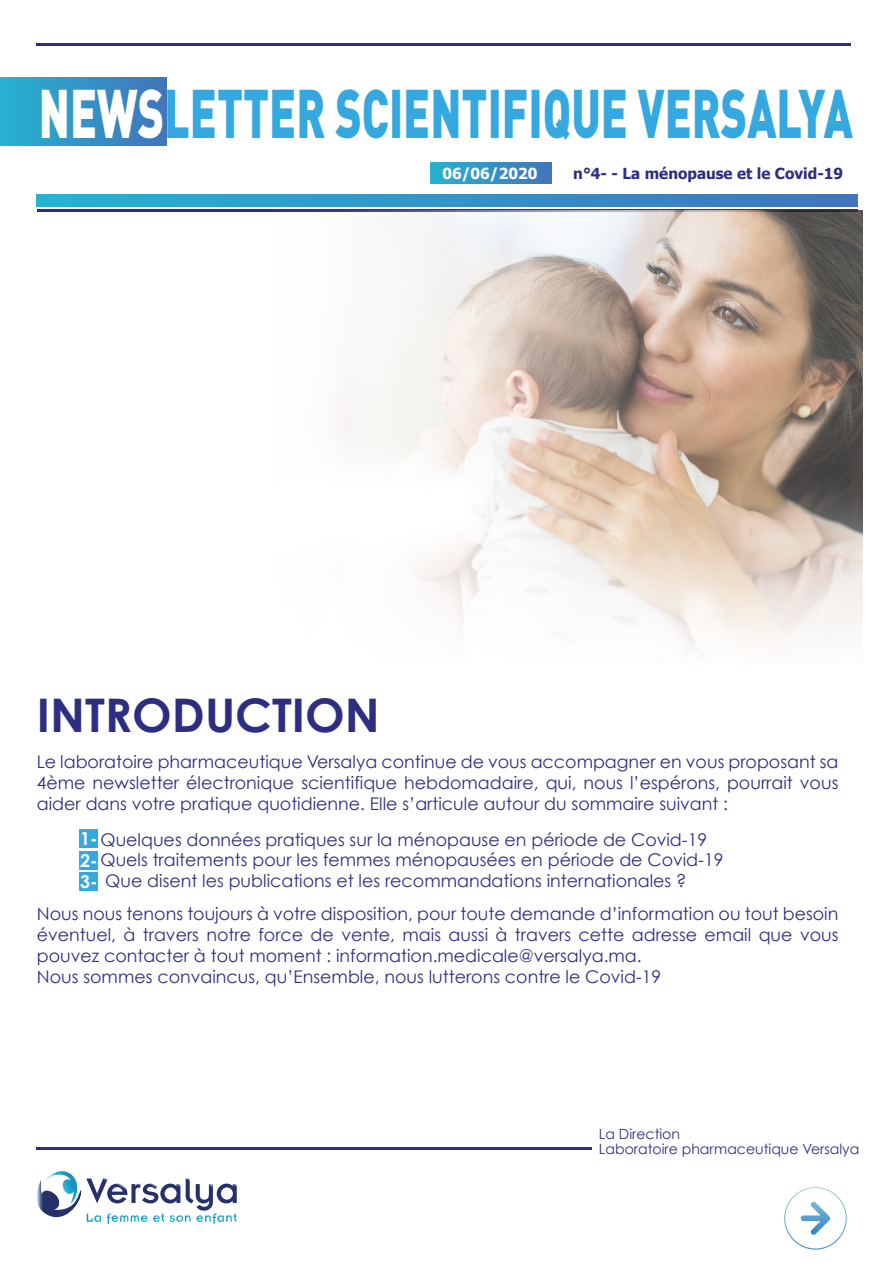
<style>
.page{position:relative;width:893px;height:1263px;background:#fff}
.page>*{position:absolute;margin:0;border:0;box-sizing:border-box;transform-origin:0 0}
.t1{font:900 67.65px "DIN";color:#35a8e0;scale:.66 1}
.t2{font:700 46.35px "Century Gothic";color:#2d2e82}
.t3{font:17.4px/20.9px "Century Gothic";color:#2d2e82}
.t4{font:700 15.15px "Tahoma";color:#2d2e82}
.t5{font:700 15.15px "Tahoma";color:#fff}
.t6{font:14.1px/14.2px "Century Gothic";color:#2d2e82}
.s1{color:#fff}
.s2{font-weight:700;font-size:17.85px;color:#fff}
</style>
<div class="page">
<div style="left:430px;top:162px;width:122px;height:22px;background:linear-gradient(to right,#27b2d1,#4175b9)"></div>
<hr style="left:37px;top:43px;width:814px;height:2px;background:#2d2e82">
<svg style="left:37px;top:195px;width:820px;height:11px;background:#3493c5"></svg>
<hr style="left:37px;top:210px;width:820px;height:2px;background:#2d2e82">
<hr style="left:36px;top:1148px;width:555px;height:2px;background:#2d2e82">
<img style="left:326px;top:210px;width:536px;height:439px">
<svg style="left:37px;top:1171px;width:200px;height:53px"></svg>
<div style="left:79px;top:830px;width:18px;height:18px;background:#35a8e0"></div>
<div style="left:79px;top:852px;width:18px;height:18px;background:#35a8e0"></div>
<div style="left:79px;top:872px;width:18px;height:18px;background:#35a8e0"></div>
<div style="left:0;top:77px;width:167px;height:68px;background:linear-gradient(to right,#27b2d1,#4275b9)"></div>
<div style="left:784px;top:1187px;width:63px;height:62px;border:1px solid #fff;border-radius:50%"></div>
<svg style="left:801px;top:1202px;width:29px;height:33px"></svg>
<h1 class="t1" style="left:39px;top:68px;width:1235px"><span class="s1">NEWS</span>LETTER SCIENTIFIQUE VERSALYA</h1>
<p class="t5" style="left:442px;top:163px;width:96px">06/06/2020</p>
<p class="t4" style="left:573px;top:163px;width:271px">n°4- - La ménopause et le Covid-19</p>
<h2 class="t2" style="left:37px;top:680px;width:344px">INTRODUCTION</h2>
<p class="t3" style="left:37px;top:751px;width:803px;text-align:justify">Le laboratoire pharmaceutique Versalya continue de vous accompagner en vous proposant sa 4ème newsletter électronique scientifique hebdomadaire, qui, nous l’espérons, pourrait vous aider dans votre pratique quotidienne. Elle s’articule autour du sommaire suivant :</p>
<p class="t3" style="left:80px;top:828px;width:645px"><span class="s2">1-</span> Quelques données pratiques sur la ménopause en période de Covid-19<br><span class="s2">2-</span> Quels traitements pour les femmes ménopausées en période de Covid-19<br><span class="s2">3-</span> Que disent les publications et les recommandations internationales ?</p>
<p class="t3" style="left:37px;top:903px;width:803px">Nous nous tenons toujours à votre disposition, pour toute demande d’information ou tout besoin éventuel, à travers notre force de vente, mais aussi à travers cette adresse email que vous pouvez contacter à tout moment : information.medicale@versalya.ma.<br>Nous sommes convaincus, qu’Ensemble, nous lutterons contre le Covid-19</p>
<p class="t6" style="left:599px;top:1127px;width:262px">La Direction<br>Laboratoire pharmaceutique Versalya</p>
</div>
